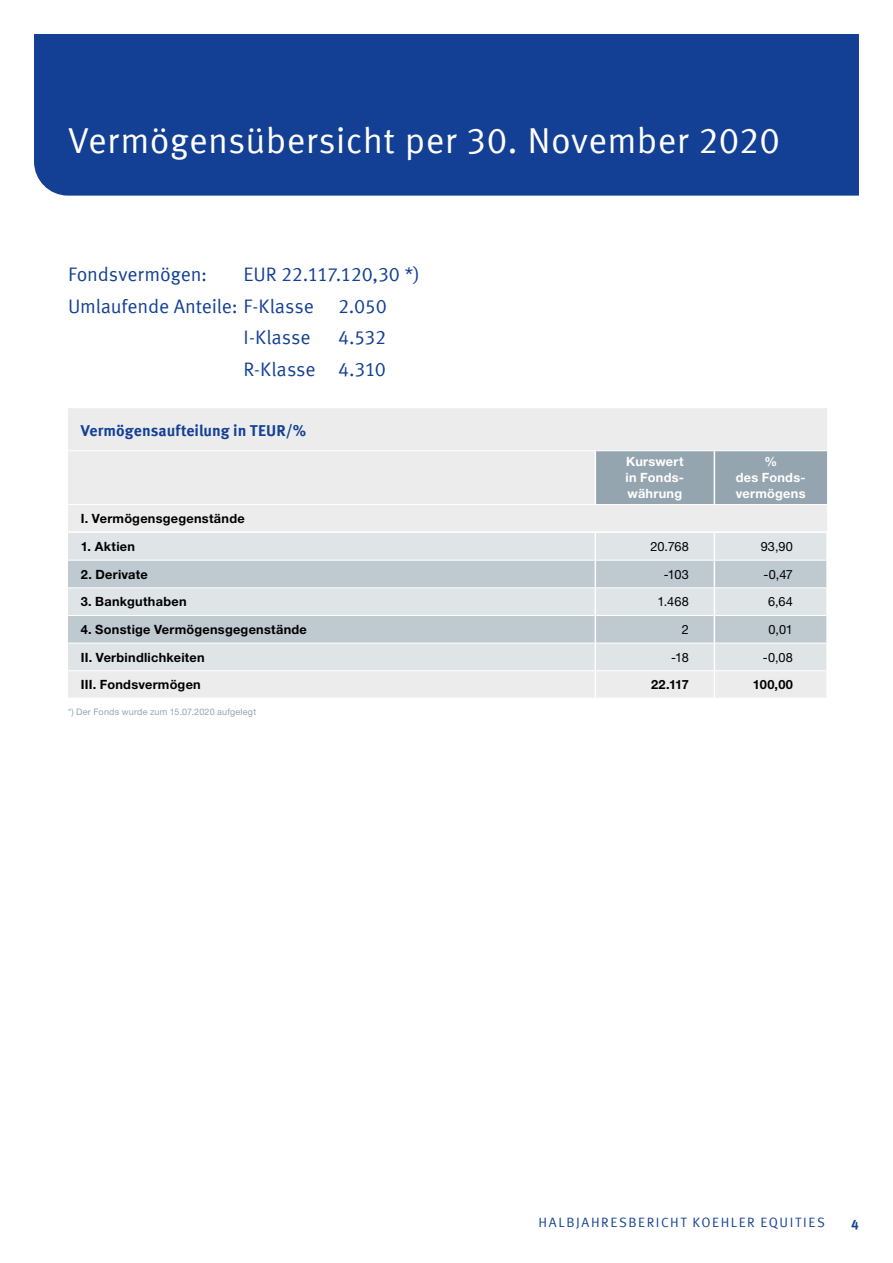
<style>
.page{position:relative;width:893px;height:1263px;background:#fff}
.page>*{position:absolute;margin:0;border:0;box-sizing:border-box;transform-origin:0 0}
.t1{font:36px "Meta Offc Pro Norm";letter-spacing:.01em;color:#fff}
.t2{font:19.5px/32px "Meta Offc Pro Norm";letter-spacing:-.01em;color:#134094;text-align:right}
.t3{font:700 15.75px "Meta Offc Pro";color:#134094}
.t4{font:13.5px "Meta Offc Pro Norm";letter-spacing:.115em;color:#134094}
.t5{font:700 13.5px "Meta Offc Pro";color:#134094}
.t6{font:700 12.75px "Helvetica Neue LTW1 G";letter-spacing:.02em;color:#000}
.t7{font:700 12.75px/15.9px "Helvetica Neue LTW1 G";letter-spacing:.02em;color:#fff;text-align:justify}
.t8{font:12.75px "Helvetica Neue LTW1 G";letter-spacing:.01em;color:#000}
.t9{font:9px "Helvetica Neue LTW1 G";letter-spacing:.02em;color:#94a5b0}
</style>
<div class="page">
<div style="left:34px;top:34px;width:825px;height:162px;background:#134094"></div>
<div style="left:68px;top:408px;width:759px;height:290px;background:#ececed"></div>
<div style="left:596px;top:451px;width:231px;height:53px;background:#94a5b0"></div>
<div style="left:68px;top:533px;width:758px;height:137px;background:#dfe4e7"></div>
<svg style="left:68px;top:561px;width:758px;height:82px;background:#cad2d8"></svg>
<hr style="left:68px;top:450px;width:527px;height:1px;background:#fff">
<hr style="left:595px;top:450px;width:119px;height:1px;background:#fff">
<hr style="left:714px;top:450px;width:113px;height:1px;background:#fff">
<hr style="left:596px;top:587px;width:118px;height:1px;background:#fff">
<hr style="left:715px;top:587px;width:111px;height:1px;background:#fff">
<hr style="left:596px;top:643px;width:118px;height:1px;background:#fff">
<hr style="left:715px;top:643px;width:111px;height:1px;background:#fff">
<hr style="left:68px;top:504px;width:527px;height:1px;background:#fff">
<hr style="left:595px;top:504px;width:119px;height:1px;background:#fff">
<hr style="left:714px;top:504px;width:113px;height:1px;background:#fff">
<hr style="left:68px;top:560px;width:527px;height:1px;background:#fff">
<hr style="left:596px;top:560px;width:118px;height:1px;background:#fff">
<hr style="left:715px;top:560px;width:111px;height:1px;background:#fff">
<hr style="left:68px;top:587px;width:527px;height:1px;background:#fff">
<hr style="left:68px;top:615px;width:527px;height:1px;background:#fff">
<hr style="left:596px;top:615px;width:118px;height:1px;background:#fff">
<hr style="left:715px;top:615px;width:111px;height:1px;background:#fff">
<hr style="left:68px;top:643px;width:527px;height:1px;background:#fff">
<hr style="left:68px;top:670px;width:527px;height:1px;background:#fff">
<hr style="left:596px;top:670px;width:118px;height:1px;background:#fff">
<hr style="left:715px;top:670px;width:111px;height:1px;background:#fff">
<hr style="left:68px;top:531px;width:527px;height:2px;background:#fff">
<hr style="left:595px;top:531px;width:119px;height:2px;background:#fff">
<hr style="left:714px;top:531px;width:114px;height:2px;background:#fff">
<hr style="left:595px;top:451px;width:1px;height:53px;background:#fff">
<hr style="left:714px;top:451px;width:1px;height:53px;background:#fff">
<svg style="left:595px;top:533px;width:1px;height:165px"></svg>
<svg style="left:714px;top:533px;width:1px;height:165px"></svg>
<hr style="left:826px;top:533px;width:2px;height:27px;background:#fff">
<hr style="left:826px;top:560px;width:2px;height:28px;background:#fff">
<hr style="left:826px;top:588px;width:2px;height:27px;background:#fff">
<hr style="left:826px;top:615px;width:2px;height:28px;background:#fff">
<hr style="left:826px;top:643px;width:2px;height:28px;background:#fff">
<hr style="left:826px;top:671px;width:2px;height:27px;background:#fff">
<h1 class="t1" style="left:68px;top:113px;width:713px">Vermögensübersicht per 30. November 2020</h1>
<h2 class="t2" style="left:68px;top:257px;width:141px">Fondsvermögen:</h2>
<h2 class="t2" style="left:244px;top:257px;width:178px">EU R 22.117.120,30 *)</h2>
<h2 class="t2" style="left:68px;top:289px;width:320px">U mlaufende Anteile: F-Klasse 2.050</h2>
<h2 class="t2" style="left:244px;top:320px;width:69px">I-Klasse</h2>
<h2 class="t2" style="left:244px;top:320px;width:144px">4.532<br>R-Klasse 4.310</h2>
<p class="t3" style="left:81px;top:418px;width:227px">Vermögensaufteilung in TEUR/%</p>
<p class="t7" style="left:626px;top:454px;width:60px">Kurswert in Fonds&shy;währung</p>
<p class="t7" style="left:736px;top:454px;width:71px;text-align:center">%<br>des Fonds&shy;vermögens</p>
<p class="t6" style="left:81px;top:510px;width:165px">I. Vermögensgegenstände</p>
<p class="t6" style="left:81px;top:538px;width:56px">1. Aktien</p>
<p class="t8" style="left:650px;top:538px;width:40px">20.768</p>
<p class="t8" style="left:761px;top:538px;width:34px">93,90</p>
<p class="t6" style="left:81px;top:566px;width:69px">2. Derivate</p>
<p class="t8" style="left:664px;top:566px;width:27px">-103</p>
<p class="t8" style="left:763px;top:566px;width:31px">-0,47</p>
<p class="t6" style="left:81px;top:594px;width:107px">3. Bankguthaben</p>
<p class="t8" style="left:657px;top:594px;width:33px">1.468</p>
<p class="t8" style="left:768px;top:594px;width:27px">6,64</p>
<p class="t6" style="left:81px;top:621px;width:228px">4. Sonstige Vermögensgegenstände</p>
<p class="t8" style="left:682px;top:621px;width:9px">2</p>
<p class="t8" style="left:768px;top:621px;width:26px">0,01</p>
<p class="t6" style="left:81px;top:649px;width:125px">II. Verbindlichkeiten</p>
<p class="t8" style="left:671px;top:649px;width:19px">-18</p>
<p class="t8" style="left:763px;top:649px;width:32px">-0,08</p>
<p class="t6" style="left:81px;top:677px;width:122px">III. Fondsvermögen</p>
<p class="t6" style="left:651px;top:677px;width:39px">22.117</p>
<p class="t6" style="left:753px;top:677px;width:42px">100,00</p>
<p class="t9" style="left:68px;top:706px;width:190px">*) Der Fonds wurde zum 15.07.2020 aufgelegt</p>
<p class="t4" style="left:538px;top:1211px;width:259px">HALBJAHRESBERICHT KOEHLER Equities</p>
<p class="t5" style="left:851px;top:1214px;width:9px">4</p>
</div>
